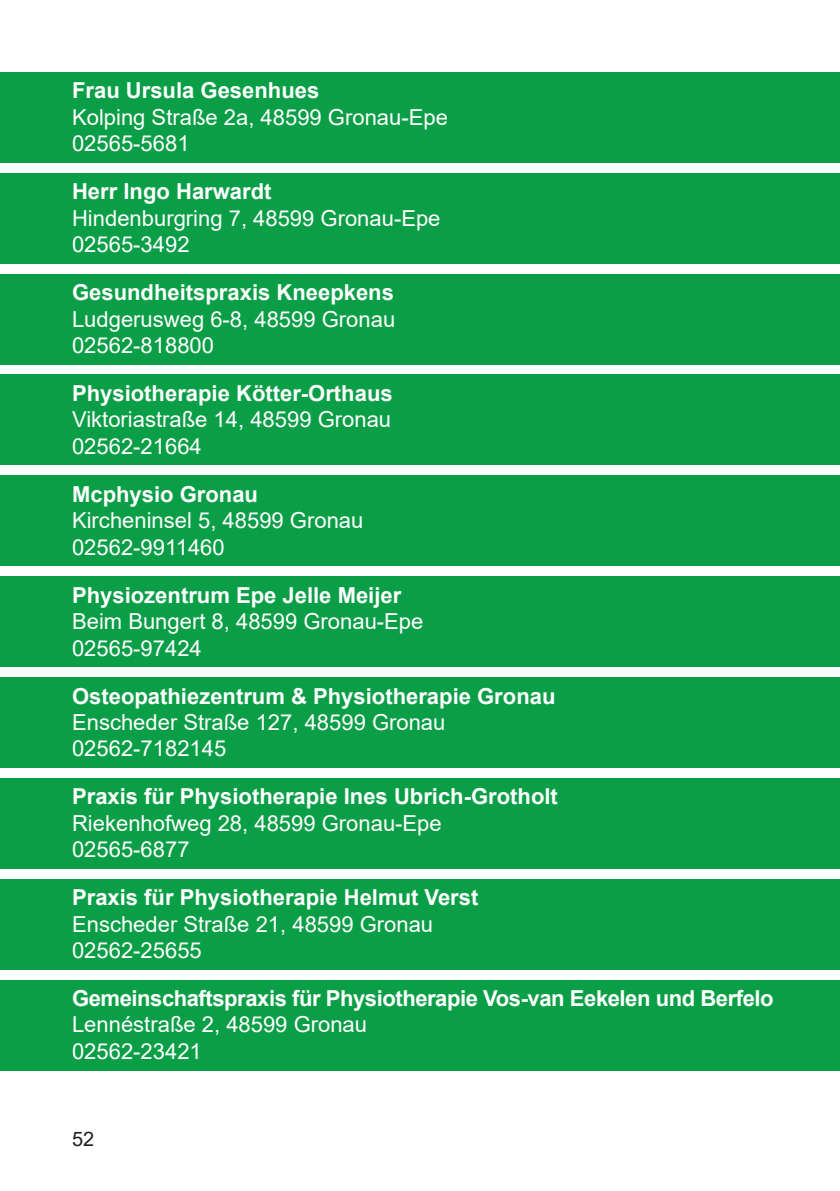
<style>
.page{position:relative;width:840px;height:1191px;background:#fff}
.page>*{position:absolute;margin:0;border:0;box-sizing:border-box;transform-origin:0 0}
.Fließtext_11_pt{font:22px "Arial";color:#fff}
.Fließtext_11_pt-2{font:700 22px "Arial";color:#fff}
.Fließtext_11_pt-3{font:700 22px "Arial";letter-spacing:-.02em;color:#fff}
.t1{font:20px "Arial";color:#231f20}
</style>
<div class="page">
<div style="left:0;top:72px;width:839px;height:91px;background:#0a9f46"></div>
<div style="left:0;top:173px;width:839px;height:91px;background:#0a9f46"></div>
<div style="left:0;top:274px;width:839px;height:90px;background:#0a9f46"></div>
<div style="left:0;top:374px;width:839px;height:91px;background:#0a9f46"></div>
<div style="left:0;top:475px;width:839px;height:91px;background:#0a9f46"></div>
<div style="left:0;top:576px;width:839px;height:91px;background:#0a9f46"></div>
<div style="left:0;top:677px;width:839px;height:91px;background:#0a9f46"></div>
<div style="left:0;top:778px;width:839px;height:90px;background:#0a9f46"></div>
<div style="left:0;top:878px;width:839px;height:91px;background:#0a9f46"></div>
<div style="left:0;top:979px;width:839px;height:91px;background:#0a9f46"></div>
<p class="Fließtext_11_pt-2" style="left:72px;top:75px;width:248px">Frau Ursula Gesenhues</p>
<p class="Fließtext_11_pt" style="left:72px;top:102px;width:377px">Kolping Straße 2a, 48599 Gronau-Epe</p>
<p class="Fließtext_11_pt" style="left:72px;top:128px;width:119px">02565-5681</p>
<p class="Fließtext_11_pt-2" style="left:72px;top:176px;width:201px">Herr Ingo Harwardt</p>
<p class="Fließtext_11_pt" style="left:72px;top:203px;width:370px">Hindenburgring 7, 48599 Gronau-Epe</p>
<p class="Fließtext_11_pt" style="left:72px;top:229px;width:119px">02565-3492</p>
<p class="Fließtext_11_pt-2" style="left:72px;top:277px;width:323px">Gesundheitspraxis Kneepkens</p>
<p class="Fließtext_11_pt" style="left:72px;top:304px;width:324px">Ludgerusweg 6-8, 48599 Gronau</p>
<p class="Fließtext_11_pt" style="left:72px;top:330px;width:143px">02562-818800</p>
<p class="Fließtext_11_pt-2" style="left:72px;top:378px;width:322px">Physiotherapie Kötter-Orthaus</p>
<p class="Fließtext_11_pt" style="left:72px;top:404px;width:320px">Viktoriastraße 14, 48599 Gronau</p>
<p class="Fließtext_11_pt" style="left:72px;top:431px;width:131px">02562-21664</p>
<p class="Fließtext_11_pt-2" style="left:72px;top:478px;width:187px">Mcphysio Gronau</p>
<p class="Fließtext_11_pt" style="left:72px;top:505px;width:293px">Kircheninsel 5, 48599 Gronau</p>
<p class="Fließtext_11_pt" style="left:72px;top:532px;width:154px">02562-9911460</p>
<p class="Fließtext_11_pt-2" style="left:72px;top:579px;width:330px">Physiozentrum Epe Jelle Meijer</p>
<p class="Fließtext_11_pt" style="left:72px;top:606px;width:352px">Beim Bungert 8, 48599 Gronau-Epe</p>
<p class="Fließtext_11_pt" style="left:72px;top:632px;width:131px">02565-97424</p>
<p class="Fließtext_11_pt-2" style="left:72px;top:680px;width:484px">Osteopathiezentrum &amp; Physiotherapie Gronau</p>
<p class="Fließtext_11_pt" style="left:72px;top:707px;width:374px">Enscheder Straße 127, 48599 Gronau</p>
<p class="Fließtext_11_pt" style="left:72px;top:733px;width:156px">02562-7182145</p>
<p class="Fließtext_11_pt-2" style="left:72px;top:781px;width:487px">Praxis für Physiotherapie Ines Ubrich-Grotholt</p>
<p class="Fließtext_11_pt" style="left:72px;top:808px;width:371px">Riekenhofweg 28, 48599 Gronau-Epe</p>
<p class="Fließtext_11_pt" style="left:72px;top:834px;width:119px">02565-6877</p>
<p class="Fließtext_11_pt-2" style="left:72px;top:882px;width:407px">Praxis für Physiotherapie Helmut Verst</p>
<p class="Fließtext_11_pt" style="left:72px;top:908px;width:362px">Enscheder Straße 21, 48599 Gronau</p>
<p class="Fließtext_11_pt" style="left:72px;top:935px;width:131px">02562-25655</p>
<p class="Fließtext_11_pt-3" style="left:72px;top:982px;width:702px">Gemeinschaftspraxis für Physiotherapie Vos-van Eekelen und Berfelo</p>
<p class="Fließtext_11_pt" style="left:72px;top:1009px;width:296px">Lennéstraße 2, 48599 Gronau</p>
<p class="Fließtext_11_pt" style="left:72px;top:1036px;width:131px">02562-23421</p>
<p class="t1" style="left:72px;top:1125px;width:24px">52</p>
</div>
